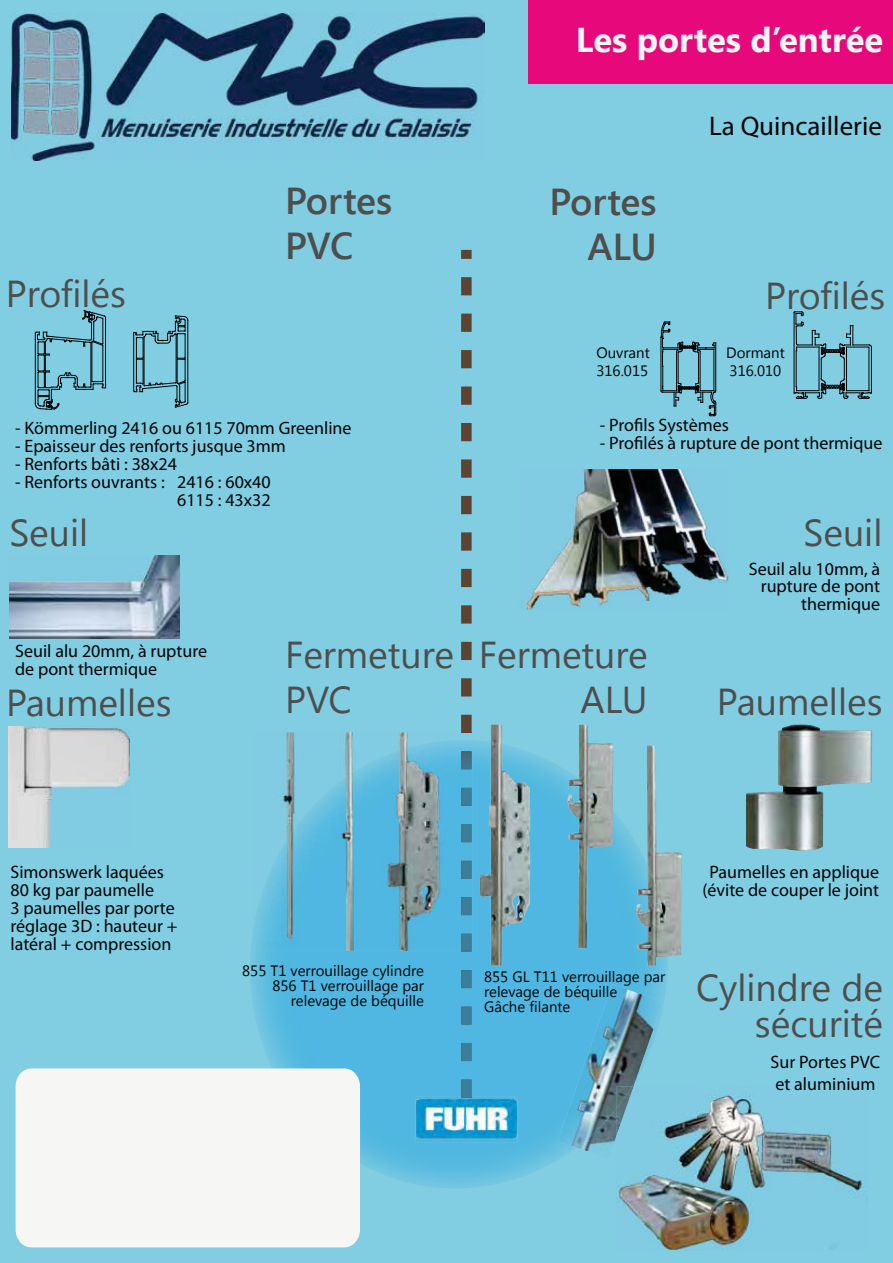
<style>
.page{position:relative;width:893px;height:1263px;background:#81cde2}
.page>*{position:absolute;margin:0;border:0;box-sizing:border-box;transform-origin:0 0}
.t1{font:37.5px/45px "Segoe UI";color:#4e4e4d;text-align:right}
.t2{font:600 37.5px/45px "Segoe UI";color:#4e4e4d;text-align:right}
.t3{font:700 34.5px "Segoe UI";color:#f7f5f4}
.t4{font:27px "Myriad Pro";color:#030404}
.t5{font:18px/18px "Myriad Pro";color:#030404}
.t6{font:15px/15px "Segoe UI";color:#030404}
</style>
<div class="page">
<div style="left:528px;top:0;width:365px;height:84px;background:#e7087c"></div>
<svg style="left:793px;top:311px;width:79px;height:88px"></svg>
<svg style="left:660px;top:321px;width:57px;height:96px"></svg>
<img style="left:746px;top:724px;width:126px;height:127px">
<img style="left:9px;top:727px;width:120px;height:121px">
<img style="left:9px;top:556px;width:171px;height:82px">
<svg style="left:35px;top:309px;width:71px;height:101px"></svg>
<svg style="left:133px;top:315px;width:56px;height:93px"></svg>
<img style="left:617px;top:1094px;width:249px;height:157px">
<div style="left:461px;top:250px;width:11px;height:9px;background:#5b4434"></div>
<img style="left:530px;top:794px;width:117px;height:123px">
<img style="left:415px;top:1097px;width:103px;height:45px">
<svg style="left:461px;top:1116px;width:11px;height:9px"></svg>
<img style="left:647px;top:745px;width:35px;height:212px">
<img style="left:636px;top:864px;width:32px;height:102px">
<img style="left:491px;top:724px;width:11px;height:18px">
<img style="left:479px;top:742px;width:51px;height:224px">
<img style="left:579px;top:725px;width:34px;height:54px">
<img style="left:567px;top:779px;width:46px;height:169px">
<img style="left:286px;top:732px;width:122px;height:8px">
<svg style="left:461px;top:277px;width:11px;height:821px"></svg>
<img style="left:254px;top:740px;width:218px;height:211px">
<img style="left:579px;top:1148px;width:56px;height:11px">
<img style="left:558px;top:984px;width:105px;height:164px">
<img style="left:616px;top:1086px;width:16px;height:23px">
<img style="left:526px;top:469px;width:202px;height:141px">
<img style="left:11px;top:14px;width:473px;height:146px">
<div style="left:16px;top:1068px;width:344px;height:179px;background:#f6f6f5"></div>
<h2 class="t3" style="left:576px;top:15px;width:309px">Les portes d’entrée</h2>
<h1 class="t1" style="left:6px;top:269px;width:122px">Profilés</h1>
<h1 class="t2" style="left:285px;top:176px;width:109px;text-align:left">Portes<br>PVC</h1>
<p class="t5" style="left:15px;top:420px;width:338px">- Kömmerling 2416 ou 6115 70mm Greenline</p>
<p class="t5" style="left:15px;top:438px;width:272px">- Epaisseur des renforts jusque 3mm</p>
<p class="t5" style="left:15px;top:456px;width:163px">- Renforts bâti : 38x24</p>
<p class="t5" style="left:15px;top:474px;width:257px;text-align:right">- Renforts ouvrants : 2416 : 60x40<br>6115 : 43x32</p>
<h1 class="t1" style="left:9px;top:508px;width:80px">Seuil</h1>
<h1 class="t2" style="left:549px;top:177px;width:109px">Portes<br>ALU</h1>
<p class="t6" style="left:596px;top:343px;width:55px;line-height:18px">Ouvrant<br>316.015</p>
<h3 class="t4" style="left:709px;top:116px;width:174px">La Quincaillerie</h3>
<h1 class="t1" style="left:765px;top:271px;width:122px">Profilés</h1>
<p class="t6" style="left:726px;top:343px;width:60px;line-height:18px">Dormant<br>316.010</p>
<p class="t5" style="left:600px;top:417px;width:131px">- Profils Systèmes</p>
<p class="t5" style="left:600px;top:435px;width:284px">- Profilés à rupture de pont thermique</p>
<h1 class="t1" style="left:803px;top:508px;width:80px">Seuil</h1>
<p class="t5" style="left:749px;top:561px;width:133px;text-align:right">Seuil alu 10mm, à rupture de pont thermique</p>
<p class="t5" style="left:15px;top:643px;width:193px">Seuil alu 20mm, à rupture de pont thermique</p>
<h1 class="t1" style="left:6px;top:678px;width:167px">Paumelles</h1>
<h1 class="t1" style="left:285px;top:630px;width:170px;text-align:left">Fermeture<br>PVC</h1>
<h1 class="t1" style="left:479px;top:630px;width:170px">Fermeture<br>ALU</h1>
<h1 class="t1" style="left:717px;top:677px;width:167px">Paumelles</h1>
<p class="t5" style="left:11px;top:864px;width:168px">Simonswerk laquées<br>80 kg par paumelle<br>3 paumelles par porte réglage 3D : hauteur + latéral + compression</p>
<p class="t6" style="left:242px;top:962px;width:183px;text-align:right">855 T1 verrouillage cylindre<br>856 T1 verrouillage par relevage de béquille</p>
<p class="t6" style="left:484px;top:968px;width:183px">855 GL T11 verrouillage par relevage de béquille<br>Gâche filante</p>
<p class="t5" style="left:702px;top:864px;width:178px;text-align:center">Paumelles en applique (évite de couper le joint</p>
<h1 class="t1" style="left:696px;top:968px;width:188px;line-height:36px">Cylindre de sécurité</h1>
<p class="t5" style="left:771px;top:1053px;width:111px;line-height:21.6px">Sur Portes PVC et aluminium</p>
</div>
